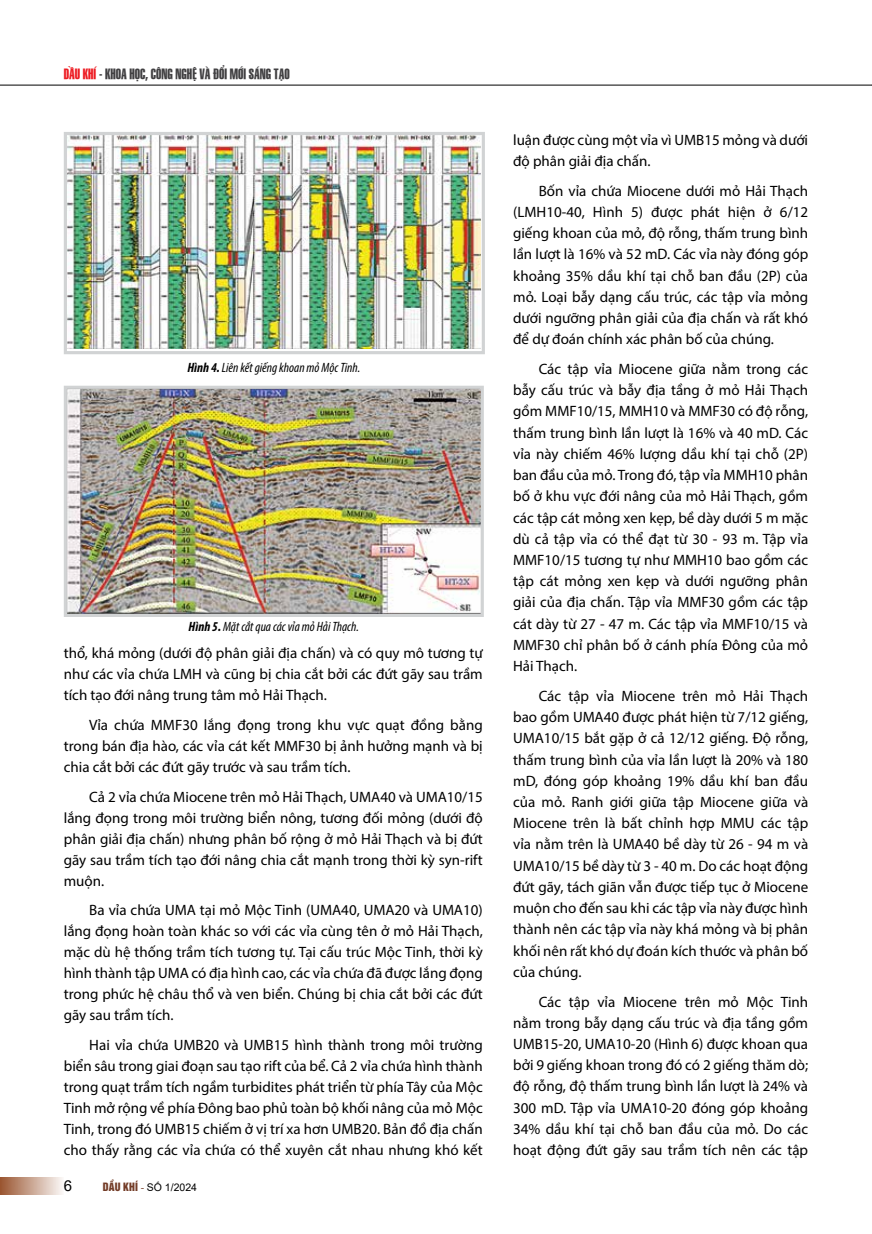
<style>
.page{position:relative;width:872px;height:1234px;background:#fff}
.page>*{position:absolute;margin:0;border:0;box-sizing:border-box;transform-origin:0 0}
.t1{font:15px/21.1px "Myriad Pro";color:#000;text-align:justify}
.t2{font:15px "Arial";color:#000}
.t3{font:14.25px "SFU Swiss BT Extra Compressed";color:#414042}
.t4{font:italic condensed 13.5px "Myriad Pro";color:#000}
.t5{font:10.5px "Arial";color:#000}
.s1{color:#ed1d24}
.s2{color:#4d4d4f}
.s3{font-weight:700}
.s4{font-family:"UTM Helvet Ins";color:#733c27}
.s5{font-family:"Times New Roman";color:#733c27}
</style>
<div class="page">
<hr style="left:0;top:85px;width:872px;height:1px;background:#000">
<div style="left:0;top:1176px;width:64px;height:17px;background:linear-gradient(to right,#9a5530,#faf7f5)"></div>
<img style="left:68px;top:136px;width:412px;height:213px">
<div style="left:64px;top:132px;width:421px;height:222px;border:3px solid #d1d3d4"></div>
<img style="left:68px;top:389px;width:412px;height:224px">
<div style="left:64px;top:385px;width:420px;height:232px;border:3px solid #d1d3d4"></div>
<p class="t3" style="left:64px;top:62px;width:227px"><span class="s1">DẦU KHÍ</span> <span class="s2">-</span> KHOA HỌC, CÔNG NGHỆ VÀ ĐỔI MỚI SÁNG TẠO</p>
<p class="t4" style="left:187px;top:359px;width:174px"><span class="s3">Hình 4.</span> Liên kết giếng khoan mỏ Mộc Tinh.</p>
<p class="t4" style="left:189px;top:618px;width:172px"><span class="s3">Hình 5.</span> Mặt cắt qua các vỉa mỏ Hải Thạch.</p>
<p class="t1" style="left:64px;top:642px;width:420px">thổ, khá mỏng (dưới độ phân giải địa chấn) và có quy mô tương tự như các vỉa chứa LMH và cũng bị chia cắt bởi các đứt gãy sau trầm tích tạo đới nâng trung tâm mỏ Hải Thạch.</p>
<p class="t1" style="left:64px;top:714px;width:420px;text-indent:26px">Vỉa chứa MMF30 lắng đọng trong khu vực quạt đồng bằng trong bán địa hào, các vỉa cát kết MMF30 bị ảnh hưởng mạnh và bị chia cắt bởi các đứt gãy trước và sau trầm tích.</p>
<p class="t1" style="left:64px;top:785px;width:420px;text-indent:26px">Cả 2 vỉa chứa Miocene trên mỏ Hải Thạch, UMA40 và UMA10/15 lắng đọng trong môi trường biển nông, tương đối mỏng (dưới độ phân giải địa chấn) nhưng phân bố rộng ở mỏ Hải Thạch và bị đứt gãy sau trầm tích tạo đới nâng chia cắt mạnh trong thời kỳ syn-rift muộn.</p>
<p class="t1" style="left:64px;top:899px;width:420px;text-indent:26px">Ba vỉa chứa UMA tại mỏ Mộc Tinh (UMA40, UMA20 và UMA10) lắng đọng hoàn toàn khác so với các vỉa cùng tên ở mỏ Hải Thạch, mặc dù hệ thống trầm tích tương tự. Tại cấu trúc Mộc Tinh, thời kỳ hình thành tập UMA có địa hình cao, các vỉa chứa đã được lắng đọng trong phức hệ châu thổ và ven biển. Chúng bị chia cắt bởi các đứt gãy sau trầm tích.</p>
<p class="t1" style="left:64px;top:1033px;width:420px;text-indent:26px">Hai vỉa chứa UMB20 và UMB15 hình thành trong môi trường biển sâu trong giai đoạn sau tạo rift của bể. Cả 2 vỉa chứa hình thành trong quạt trầm tích ngầm turbidites phát triển từ phía Tây của Mộc Tinh mở rộng về phía Đông bao phủ toàn bộ khối nâng của mỏ Mộc Tinh, trong đó UMB15 chiếm ở vị trí xa hơn UMB20. Bản đồ địa chấn cho thấy rằng các vỉa chứa có thể xuyên cắt nhau nhưng khó kết</p>
<p class="t2" style="left:64px;top:1175px;width:10px">6</p>
<p class="t5" style="left:103px;top:1179px;width:96px"><span class="s4">DẦU KHÍ</span> <span class="s5">-</span> SỐ 1/2024</p>
<p class="t1" style="left:513px;top:129px;width:296px">luận được cùng một vỉa vì UMB15 mỏng và dưới độ phân giải địa chấn.</p>
<p class="t1" style="left:513px;top:180px;width:296px;text-indent:26px">Bốn vỉa chứa Miocene dưới mỏ Hải Thạch (LMH10-40, Hình 5) được phát hiện ở 6/12 giếng khoan của mỏ, độ rỗng, thấm trung bình lần lượt là 16% và 52 mD. Các vỉa này đóng góp khoảng 35% dầu khí tại chỗ ban đầu (2P) của mỏ. Loại bẫy dạng cấu trúc, các tập vỉa mỏng dưới ngưỡng phân giải của địa chấn và rất khó để dự đoán chính xác phân bố của chúng.</p>
<p class="t1" style="left:513px;top:358px;width:296px;text-indent:26px">Các tập vỉa Miocene giữa nằm trong các bẫy cấu trúc và bẫy địa tầng ở mỏ Hải Thạch gồm MMF10/15, MMH10 và MMF30 có độ rỗng, thấm trung bình lần lượt là 16% và 40 mD. Các vỉa này chiếm 46% lượng dầu khí tại chỗ (2P) ban đầu của mỏ. Trong đó, tập vỉa MMH10 phân bố ở khu vực đới nâng của mỏ Hải Thạch, gồm các tập cát mỏng xen kẹp, bề dày dưới 5 m mặc dù cả tập vỉa có thể đạt từ 30 - 93 m. Tập vỉa MMF10/15 tương tự như MMH10 bao gồm các tập cát mỏng xen kẹp và dưới ngưỡng phân giải của địa chấn. Tập vỉa MMF30 gồm các tập cát dày từ 27 - 47 m. Các tập vỉa MMF10/15 và MMF30 chỉ phân bố ở cánh phía Đông của mỏ Hải Thạch.</p>
<p class="t1" style="left:513px;top:684px;width:296px;text-indent:26px">Các tập vỉa Miocene trên mỏ Hải Thạch bao gồm UMA40 được phát hiện từ 7/12 giếng, UMA10/15 bắt gặp ở cả 12/12 giếng. Độ rỗng, thấm trung bình của vỉa lần lượt là 20% và 180 mD, đóng góp khoảng 19% dầu khí ban đầu của mỏ. Ranh giới giữa tập Miocene giữa và Miocene trên là bất chỉnh hợp MMU các tập vỉa nằm trên là UMA40 bề dày từ 26 - 94 m và UMA10/15 bề dày từ 3 - 40 m. Do các hoạt động đứt gãy, tách giãn vẫn được tiếp tục ở Miocene muộn cho đến sau khi các tập vỉa này được hình thành nên các tập vỉa này khá mỏng và bị phân khối nên rất khó dự đoán kích thước và phân bố của chúng.</p>
<p class="t1" style="left:513px;top:990px;width:296px;text-indent:26px">Các tập vỉa Miocene trên mỏ Mộc Tinh nằm trong bẫy dạng cấu trúc và địa tầng gồm UMB15-20, UMA10-20 (Hình 6) được khoan qua bởi 9 giếng khoan trong đó có 2 giếng thăm dò; độ rỗng, độ thấm trung bình lần lượt là 24% và 300 mD. Tập vỉa UMA10-20 đóng góp khoảng 34% dầu khí tại chỗ ban đầu của mỏ. Do các hoạt động đứt gãy sau trầm tích nên các tập</p>
</div>
